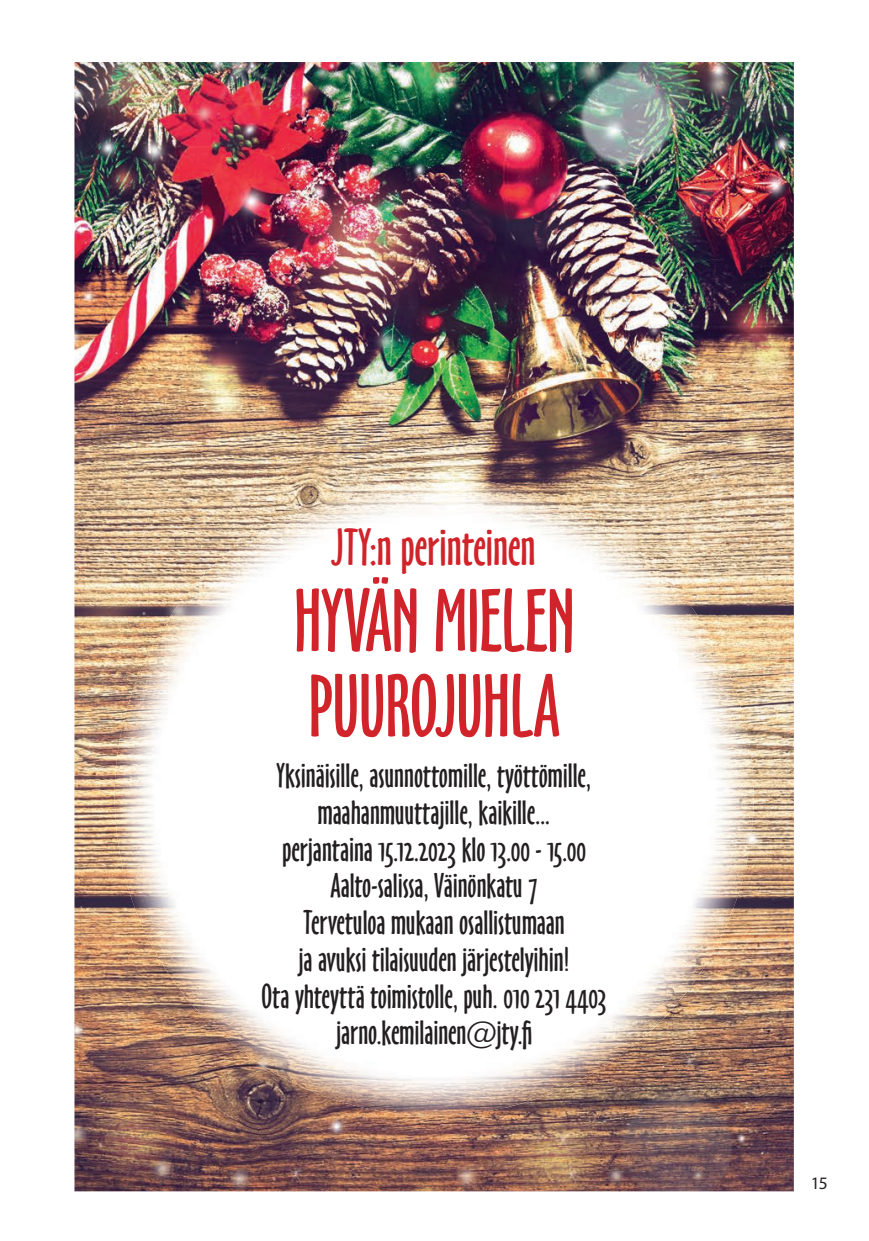
<style>
.page{position:relative;width:869px;height:1241px;background:#fff}
.page>*{position:absolute;margin:0;border:0;box-sizing:border-box;transform-origin:0 0}
.t1{font:81.9px/85.4px "Oz Handicraft BT";letter-spacing:-.015em;color:#d1232a}
.t2{font:47.95px "Oz Handicraft BT";letter-spacing:-.005em;color:#d1232a}
.t3{font:31.5px/36.8px "Oz Handicraft BT";letter-spacing:-.005em;color:#231f20;text-align:center}
.t4{font:17.5px "Myriad Pro";color:#231f20}
</style>
<div class="page">
<img style="left:74px;top:62px;width:719px;height:1129px">
<img style="left:230px;top:477px;width:349px;height:638px">
<img style="left:579px;top:511px;width:58px;height:569px">
<img style="left:172px;top:550px;width:59px;height:492px">
<img style="left:637px;top:549px;width:58px;height:493px">
<img style="left:115px;top:612px;width:58px;height:367px">
<img style="left:695px;top:612px;width:58px;height:367px">
<h2 class="t2" style="left:332px;top:516px;width:205px">JTY:n perinteinen</h2>
<h1 class="t1" style="left:293px;top:576px;width:283px">HYVÄN MIELEN<br>PUUROJUHLA</h1>
<p class="t3" style="left:261px;top:756px;width:346px">Yksinäisille, asunnottomille, työttömille, maahanmuuttajille, kaikille...<br>perjantaina 15.12.2023 klo 13.00 - 15.00<br>Aalto-salissa, Väinönkatu 7<br>Tervetuloa mukaan osallistumaan<br>ja avuksi tilaisuuden järjestelyihin!<br>Ota yhteyttä toimistolle, puh. 010 231 4403 jarno.kemilainen@jty.fi</p>
<p class="t4" style="left:810px;top:1172px;width:18px">15</p>
</div>
